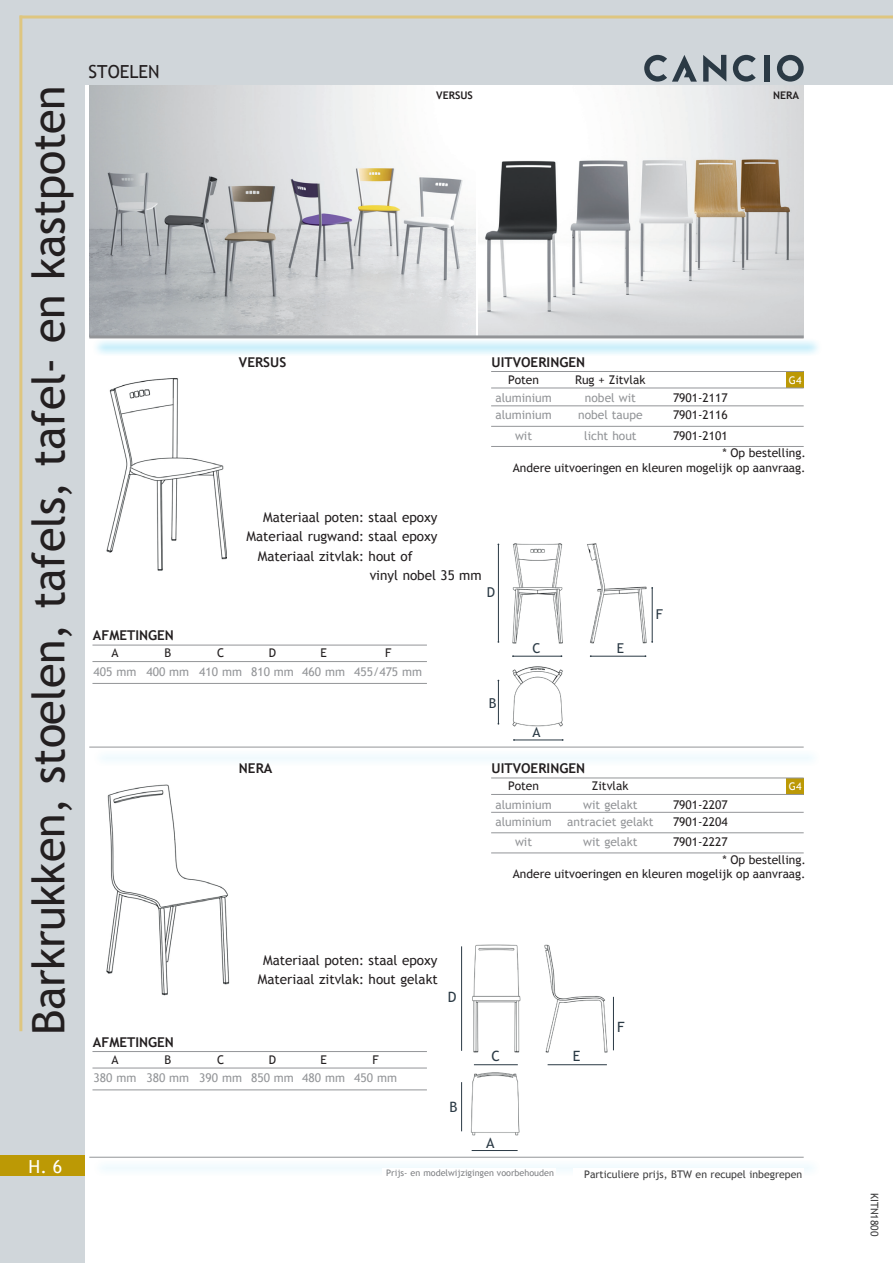
<style>
.page{position:relative;width:893px;height:1263px;background:#fff}
.page>*{position:absolute;margin:0;border:0;box-sizing:border-box;transform-origin:0 0}
.t1{font:45px "Trebuchet MS";letter-spacing:-.01em;color:#231f20}
.t2{font:18px "Trebuchet MS";color:#231f20}
.t3{font:18px "Trebuchet MS";color:#fff}
.t4{font:14.55px "Trebuchet MS";color:#2b3a45}
.t5{font:14.25px "Trebuchet MS";color:#2b3a45}
.t6{font:13.8px "Trebuchet MS";color:#2b3a45}
.t7{font:13.65px "Trebuchet MS";color:#2b3a45}
.t8{font:13.5px/19.5px "Trebuchet MS";color:#231f20;text-align:center}
.t9{font:700 13.5px "Trebuchet MS";color:#231f20}
.t10{font:700 13.5px "Trebuchet MS";color:#231f20}
.t11{font:12px/14.4px "Trebuchet MS";color:#231f20;text-align:right}
.t12{font:12px "Trebuchet MS";color:#939598}
.t13{font:10.5px "Trebuchet MS";color:#3e3e3f}
.t14{font:700 10.5px "Trebuchet MS";color:#231f20}
.t15{font:10.5px "Trebuchet MS";color:#fff}
.t16{font:9px "Trebuchet MS";color:#808285}
</style>
<div class="page">
<div style="left:787px;top:371px;width:17px;height:17px;background:#bc9905"></div>
<div style="left:787px;top:778px;width:17px;height:16px;background:#bc9905"></div>
<img style="left:512px;top:666px;width:51px;height:61px">
<img style="left:499px;top:543px;width:64px;height:101px">
<img style="left:587px;top:543px;width:60px;height:101px">
<hr style="left:514px;top:740px;width:49px;height:1px;background:#2b3a45">
<hr style="left:591px;top:656px;width:54px;height:1px;background:#2b3a45">
<hr style="left:513px;top:656px;width:48px;height:1px;background:#2b3a45">
<hr style="left:498px;top:544px;width:1px;height:98px;background:#2b3a45">
<hr style="left:498px;top:680px;width:1px;height:44px;background:#2b3a45">
<hr style="left:652px;top:588px;width:1px;height:54px;background:#2b3a45">
<img style="left:462px;top:944px;width:59px;height:109px">
<img style="left:544px;top:944px;width:70px;height:109px">
<img style="left:470px;top:1072px;width:50px;height:64px">
<hr style="left:472px;top:1150px;width:46px;height:1px;background:#2b3a45">
<hr style="left:548px;top:1064px;width:59px;height:1px;background:#2b3a45">
<hr style="left:461px;top:946px;width:1px;height:105px;background:#2b3a45">
<hr style="left:461px;top:1082px;width:1px;height:49px;background:#2b3a45">
<hr style="left:613px;top:997px;width:1px;height:53px;background:#2b3a45">
<hr style="left:474px;top:1064px;width:44px;height:1px;background:#2b3a45">
<img style="left:106px;top:378px;width:121px;height:193px">
<img style="left:106px;top:784px;width:124px;height:212px">
<img style="left:479px;top:85px;width:325px;height:250px">
<img style="left:89px;top:85px;width:386px;height:250px">
<hr style="left:92px;top:661px;width:335px;height:1px;background:#939598">
<hr style="left:92px;top:1068px;width:335px;height:1px;background:#939598">
<hr style="left:491px;top:388px;width:313px;height:1px;background:#939598">
<hr style="left:491px;top:794px;width:313px;height:1px;background:#939598">
<hr style="left:491px;top:426px;width:313px;height:1px;background:#939598">
<hr style="left:491px;top:832px;width:313px;height:1px;background:#939598">
<hr style="left:491px;top:405px;width:313px;height:1px;background:#939598">
<hr style="left:491px;top:812px;width:313px;height:1px;background:#939598">
<hr style="left:491px;top:446px;width:313px;height:1px;background:#939598">
<hr style="left:491px;top:852px;width:313px;height:1px;background:#939598">
<hr style="left:92px;top:645px;width:335px;height:1px;background:#939598">
<hr style="left:92px;top:1051px;width:335px;height:1px;background:#939598">
<hr style="left:92px;top:683px;width:335px;height:1px;background:#939598">
<hr style="left:92px;top:1089px;width:335px;height:1px;background:#939598">
<hr style="left:491px;top:371px;width:313px;height:1px;background:#939598">
<hr style="left:491px;top:778px;width:313px;height:1px;background:#939598">
<div style="left:92px;top:338px;width:730px;height:19px;background:#25bdef;opacity:.75"></div>
<hr style="left:89px;top:335px;width:715px;height:3px;background:#939598">
<div style="left:93px;top:749px;width:728px;height:17px;background:#f6fcfe"></div>
<hr style="left:89px;top:747px;width:715px;height:1px;background:#939598">
<div style="left:93px;top:1159px;width:728px;height:17px;background:#f6fcfe"></div>
<hr style="left:89px;top:1157px;width:715px;height:1px;background:#939598">
<div style="left:0;top:0;width:893px;height:85px;background:#d0d6da"></div>
<div style="left:0;top:0;width:85px;height:1263px;background:#d0d6da"></div>
<div style="left:0;top:1155px;width:85px;height:21px;background:#bc9905"></div>
<hr style="left:20px;top:16px;width:873px;height:3px;background:#dec680">
<hr style="left:19px;top:16px;width:3px;height:1015px;background:#dec680">
<div style="left:573px;top:1168px;width:231px;height:21px;background:#fff"></div>
<div style="left:382px;top:1168px;width:173px;height:16px;background:#fff"></div>
<svg style="left:703px;top:55px;width:23px;height:27px"></svg>
<div style="left:764px;top:55px;width:5px;height:27px;background:#2b3a45"></div>
<svg style="left:733px;top:55px;width:23px;height:27px"></svg>
<svg style="left:644px;top:55px;width:53px;height:27px"></svg>
<svg style="left:777px;top:55px;width:27px;height:27px"></svg>
<h1 class="t1" style="left:22px;top:1035px;width:951px;rotate:-90deg">Barkrukken, stoelen, tafels, tafel- en kastpoten</h1>
<h2 class="t3" style="left:29px;top:1156px;width:35px">H. 6</h2>
<h2 class="t2" style="left:89px;top:61px;width:73px">STOELEN</h2>
<p class="t14" style="left:436px;top:88px;width:38px">VERSUS</p>
<p class="t14" style="left:773px;top:88px;width:28px">NERA</p>
<p class="t10" style="left:239px;top:353px;width:49px">VERSUS</p>
<p class="t9" style="left:492px;top:353px;width:95px">UITVOERINGEN</p>
<p class="t11" style="left:508px;top:372px;width:32px">Poten</p>
<p class="t11" style="left:575px;top:372px;width:72px">Rug + Zitvlak</p>
<p class="t15" style="left:789px;top:374px;width:14px">G4</p>
<p class="t12" style="left:495px;top:391px;width:58px">aluminium</p>
<p class="t12" style="left:585px;top:391px;width:52px">nobel wit</p>
<p class="t11" style="left:673px;top:391px;width:56px">7901-2117</p>
<p class="t12" style="left:495px;top:408px;width:58px">aluminium</p>
<p class="t12" style="left:578px;top:408px;width:66px">nobel taupe</p>
<p class="t11" style="left:673px;top:408px;width:56px">7901-2116</p>
<p class="t12" style="left:515px;top:428px;width:19px">wit</p>
<p class="t12" style="left:584px;top:428px;width:54px">licht hout</p>
<p class="t11" style="left:673px;top:428px;width:56px">7901-2101</p>
<p class="t11" style="left:513px;top:446px;width:294px">* Op bestelling.<br>Andere uitvoeringen en kleuren mogelijk op aanvraag.</p>
<p class="t8" style="left:263px;top:507px;width:176px">Materiaal poten: staal epoxy</p>
<p class="t8" style="left:247px;top:527px;width:192px">Materiaal rugwand: staal epoxy</p>
<p class="t8" style="left:258px;top:546px;width:156px">Materiaal zitvlak: hout of</p>
<p class="t8" style="left:370px;top:566px;width:113px">vinyl nobel 35 mm</p>
<p class="t6" style="left:274px;top:532px;width:9px">B</p>
<p class="t7" style="left:487px;top:584px;width:10px">D</p>
<p class="t7" style="left:656px;top:606px;width:9px">F</p>
<p class="t9" style="left:93px;top:627px;width:82px">AFMETINGEN</p>
<p class="t11" style="left:111px;top:646px;width:9px">A</p>
<p class="t11" style="left:164px;top:646px;width:8px">B</p>
<p class="t11" style="left:217px;top:646px;width:9px">C</p>
<p class="t11" style="left:269px;top:646px;width:9px">D</p>
<p class="t11" style="left:320px;top:646px;width:8px">E</p>
<p class="t11" style="left:385px;top:646px;width:8px">F</p>
<p class="t7" style="left:532px;top:640px;width:10px">C</p>
<p class="t7" style="left:617px;top:640px;width:9px">E</p>
<p class="t12" style="left:94px;top:665px;width:44px">405 mm</p>
<p class="t12" style="left:146px;top:665px;width:44px">400 mm</p>
<p class="t12" style="left:199px;top:665px;width:44px">410 mm</p>
<p class="t12" style="left:251px;top:665px;width:44px">810 mm</p>
<p class="t12" style="left:302px;top:665px;width:44px">460 mm</p>
<p class="t12" style="left:354px;top:665px;width:69px">455/475 mm</p>
<p class="t7" style="left:489px;top:695px;width:9px">B</p>
<p class="t7" style="left:532px;top:724px;width:10px">A</p>
<p class="t10" style="left:239px;top:760px;width:35px">NERA</p>
<p class="t9" style="left:492px;top:760px;width:95px">UITVOERINGEN</p>
<p class="t11" style="left:508px;top:779px;width:32px">Poten</p>
<p class="t11" style="left:592px;top:779px;width:38px">Zitvlak</p>
<p class="t15" style="left:789px;top:780px;width:14px">G4</p>
<p class="t12" style="left:495px;top:797px;width:58px">aluminium</p>
<p class="t12" style="left:583px;top:797px;width:56px">wit gelakt</p>
<p class="t11" style="left:673px;top:797px;width:56px">7901-2207</p>
<p class="t12" style="left:495px;top:814px;width:58px">aluminium</p>
<p class="t12" style="left:567px;top:814px;width:88px">antraciet gelakt</p>
<p class="t11" style="left:673px;top:814px;width:56px">7901-2204</p>
<p class="t12" style="left:515px;top:835px;width:19px">wit</p>
<p class="t12" style="left:583px;top:835px;width:56px">wit gelakt</p>
<p class="t11" style="left:673px;top:835px;width:56px">7901-2227</p>
<p class="t11" style="left:513px;top:853px;width:294px">* Op bestelling.<br>Andere uitvoeringen en kleuren mogelijk op aanvraag.</p>
<p class="t8" style="left:258px;top:950px;width:181px">Materiaal poten: staal epoxy<br>Materiaal zitvlak: hout gelakt</p>
<p class="t4" style="left:313px;top:978px;width:10px">A</p>
<p class="t5" style="left:448px;top:989px;width:10px">D</p>
<p class="t5" style="left:617px;top:1018px;width:9px">F</p>
<p class="t9" style="left:93px;top:1033px;width:82px">AFMETINGEN</p>
<p class="t11" style="left:111px;top:1052px;width:9px">A</p>
<p class="t11" style="left:164px;top:1052px;width:8px">B</p>
<p class="t11" style="left:217px;top:1052px;width:9px">C</p>
<p class="t11" style="left:269px;top:1052px;width:9px">D</p>
<p class="t11" style="left:320px;top:1052px;width:8px">E</p>
<p class="t11" style="left:373px;top:1052px;width:8px">F</p>
<p class="t5" style="left:491px;top:1047px;width:10px">C</p>
<p class="t5" style="left:573px;top:1047px;width:9px">E</p>
<p class="t12" style="left:94px;top:1071px;width:44px">380 mm</p>
<p class="t12" style="left:146px;top:1071px;width:44px">380 mm</p>
<p class="t12" style="left:199px;top:1071px;width:44px">390 mm</p>
<p class="t12" style="left:251px;top:1071px;width:44px">850 mm</p>
<p class="t12" style="left:302px;top:1071px;width:44px">480 mm</p>
<p class="t12" style="left:354px;top:1071px;width:44px">450 mm</p>
<p class="t5" style="left:450px;top:1098px;width:10px">B</p>
<p class="t5" style="left:486px;top:1134px;width:10px">A</p>
<p class="t16" style="left:386px;top:1168px;width:169px">Prijs- en modelwijzigingen voorbehouden</p>
<p class="t13" style="left:584px;top:1168px;width:219px">Particuliere prijs, BTW en recupel inbegrepen</p>
<p class="t13" style="left:881px;top:1193px;width:45px;rotate:90deg">KITN1800</p>
</div>
